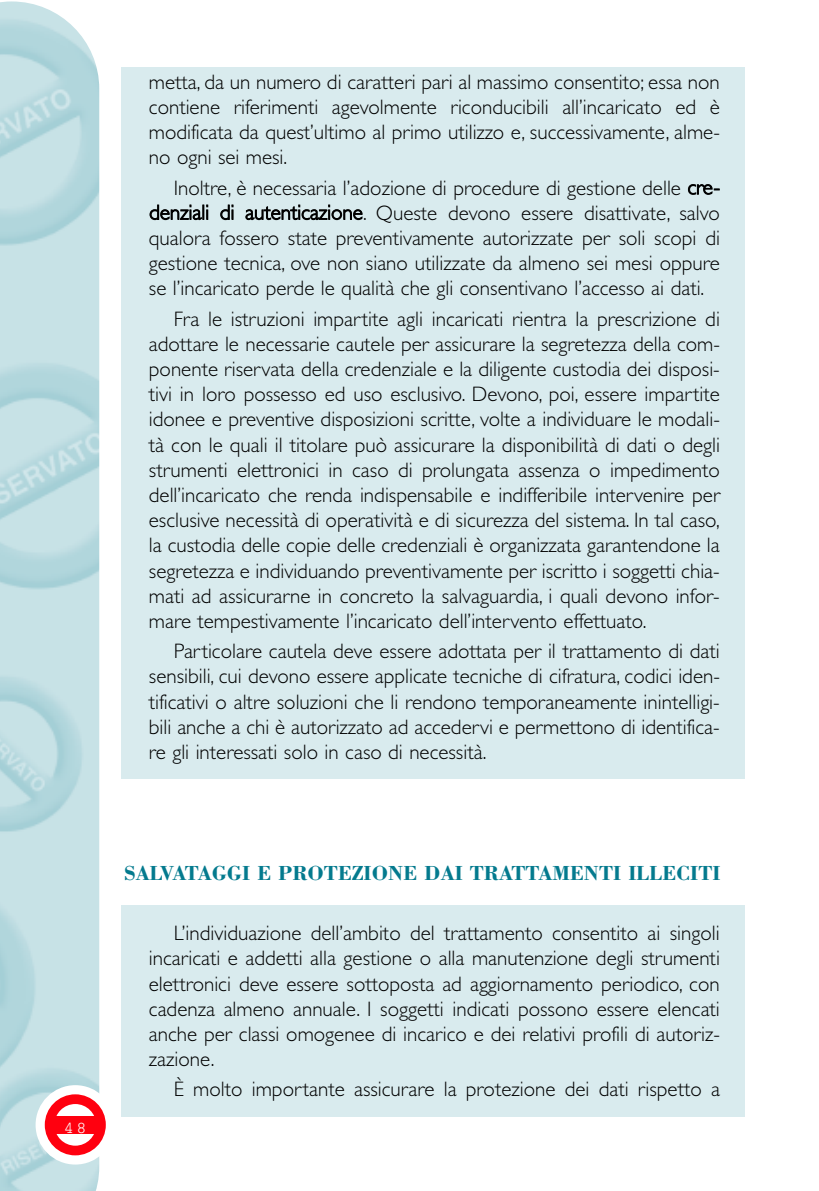
<style>
.page{position:relative;width:819px;height:1191px;background:#fff}
.page>*{position:absolute;margin:0;border:0;box-sizing:border-box;transform-origin:0 0}
.t1{font:300 21px/25.2px "Gill Sans";color:#000;text-align:justify}
.t2{font:700 21px "Bodoni";color:#047a8e}
.t3{font:16.62px "Courier";color:#fff}
</style>
<div class="page">
<div style="left:121px;top:67px;width:623px;height:711px;background:#d9ebee"></div>
<div style="left:121px;top:904px;width:623px;height:212px;background:#d9ebee"></div>
<img style="left:0;top:1px;width:99px;height:1190px">
<div style="left:36px;top:1085px;width:79px;height:79px;background:#fff;border-radius:50%"></div>
<div style="left:45px;top:1094px;width:61px;height:61px;background:#ff000f;border-radius:50%"></div>
<div style="left:54px;top:1104px;width:42px;height:41px;background:#fff;border-radius:50%"></div>
<div style="left:52px;top:1116px;width:47px;height:17px;background:#ff000f"></div>
<p class="t1" style="left:149px;top:71px;width:572px">metta, da un numero di caratteri pari al massimo consentito; essa non contiene riferimenti agevolmente riconducibili all’incaricato ed è modificata da quest’ultimo al primo utilizzo e, successivamente, alme&shy;no ogni sei mesi.</p>
<p class="t1" style="left:149px;top:177px;width:572px;text-indent:25px">Inoltre, è necessaria l’adozione di procedure di gestione delle cre&shy;denziali di autenticazione. Queste devono essere disattivate, salvo qualora fossero state preventivamente autorizzate per soli scopi di gestione tecnica, ove non siano utilizzate da almeno sei mesi oppure se l’incaricato perde le qualità che gli consentivano l’accesso ai dati.</p>
<p class="t1" style="left:149px;top:308px;width:572px;text-indent:25px">Fra le istruzioni impartite agli incaricati rientra la prescrizione di adottare le necessarie cautele per assicurare la segretezza della com&shy;ponente riservata della credenziale e la diligente custodia dei disposi&shy;tivi in loro possesso ed uso esclusivo. Devono, poi, essere impartite idonee e preventive disposizioni scritte, volte a individuare le modali&shy;tà con le quali il titolare può assicurare la disponibilità di dati o degli strumenti elettronici in caso di prolungata assenza o impedimento dell’incaricato che renda indispensabile e indifferibile intervenire per esclusive necessità di operatività e di sicurezza del sistema. In tal caso, la custodia delle copie delle credenziali è organizzata garantendone la segretezza e individuando preventivamente per iscritto i soggetti chia&shy;mati ad assicurarne in concreto la salvaguardia, i quali devono infor&shy;mare tempestivamente l’incaricato dell’intervento effettuato.</p>
<p class="t1" style="left:149px;top:640px;width:572px;text-indent:25px">Particolare cautela deve essere adottata per il trattamento di dati sensibili, cui devono essere applicate tecniche di cifratura, codici iden&shy;tificativi o altre soluzioni che li rendono temporaneamente inintelligi&shy;bili anche a chi è autorizzato ad accedervi e permettono di identifica&shy;re gli interessati solo in caso di necessità.</p>
<p class="t3" style="left:64px;top:1122px;width:24px">48</p>
<p class="t2" style="left:124px;top:860px;width:598px">SALVATAGGI E PROTEZIONE DAI TRATTAMENTI ILLECITI</p>
<p class="t1" style="left:149px;top:922px;width:572px;text-indent:25px">L’individuazione dell’ambito del trattamento consentito ai singoli incaricati e addetti alla gestione o alla manutenzione degli strumenti elettronici deve essere sottoposta ad aggiornamento periodico, con cadenza almeno annuale. I soggetti indicati possono essere elencati anche per classi omogenee di incarico e dei relativi profili di autoriz&shy;zazione.</p>
<p class="t1" style="left:174px;top:1078px;width:547px">È molto importante assicurare la protezione dei dati rispetto a</p>
</div>
